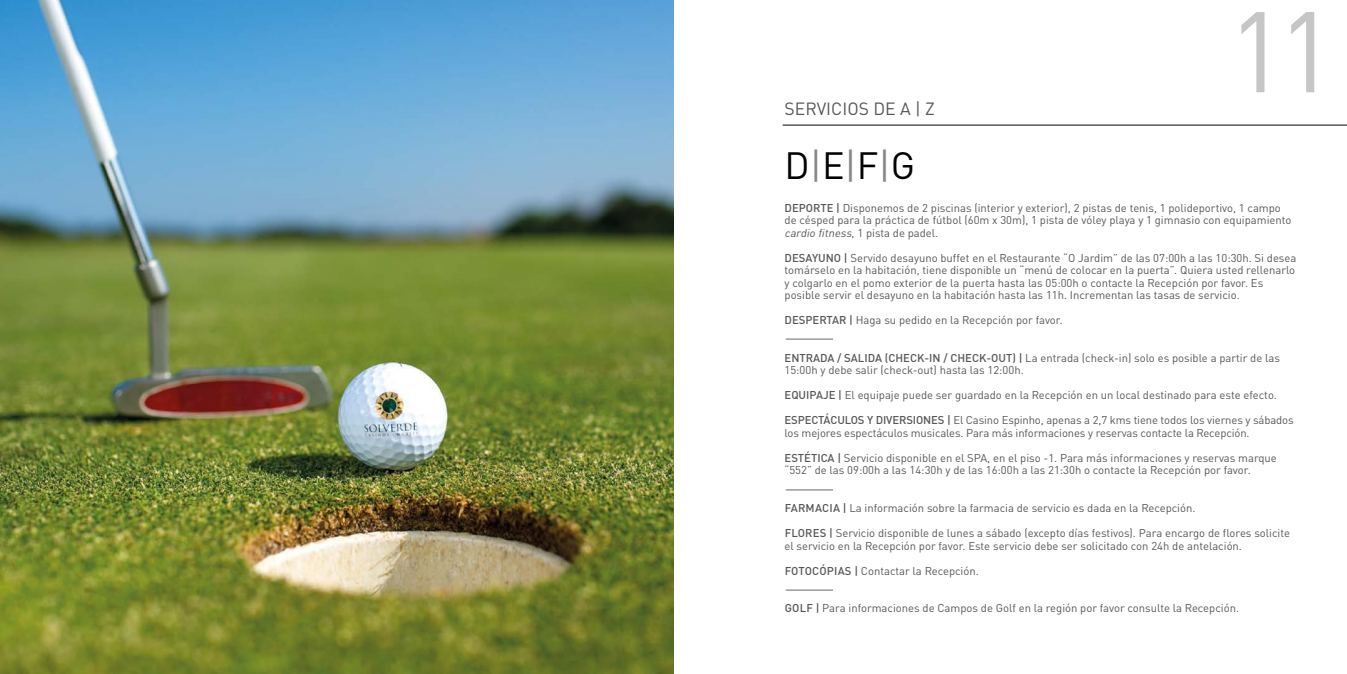
<style>
.page{position:relative;width:1347px;height:674px;background:#fff}
.page>*{position:absolute;margin:0;border:0;box-sizing:border-box;transform-origin:0 0}
.t1{font:112.5px "DIN Pro";color:#c6c6c6}
.t2{font:37.5px "DIN Pro";color:#000}
.t3{font:17.5px "DIN Pro";color:#575756}
.t4{font:11.25px/12.5px "DIN Pro";color:#575756}
.s1{color:#878787}
.s2{font-weight:500}
.s3{font-style:italic}
</style>
<div class="page">
<hr style="left:782px;top:125px;width:564px;height:1px;background:#000">
<hr style="left:785px;top:338px;width:48px;height:1px;background:#878787">
<hr style="left:785px;top:589px;width:48px;height:1px;background:#878787">
<hr style="left:785px;top:489px;width:48px;height:1px;background:#878787">
<img style="left:0;top:0;width:673px;height:673px">
<h3 class="t3" style="left:784px;top:95px;width:152px">SERVICIOS DE A | Z</h3>
<h2 class="t2" style="left:784px;top:136px;width:132px">D<span class="s1">|</span>E<span class="s1">|</span>F<span class="s1">|</span>G</h2>
<h1 class="t1" style="left:1227px;top:-37px;width:110px">11</h1>
<p class="t4" style="left:784px;top:200px;width:508px"><span class="s2">DEPORTE |</span> Disponemos de 2 piscinas (interior y exterior), 2 pistas de tenis, 1 polideportivo, 1 campo de césped para la práctica de fútbol (60m x 30m), 1 pista de vóley playa y 1 gimnasio con equipamiento <span class="s3">cardio fitness</span>, 1 p i sta d e p a d e l .</p>
<p class="t4" style="left:784px;top:250px;width:513px"><span class="s2">DESAYUNO |</span> Servido desayuno buffet en el Restaurante “O Jardim” de las 07:00h a las 10:30h. Si desea tomárselo en la habitación, tiene disponible un “menú de colocar en la puerta”. Quiera usted rellenarlo y colgarlo en el pomo exterior de la puerta hasta las 05:00h o contacte la Recepción por favor. Es posible servir el desayuno en la habitación hasta las 11h. Incrementan las tasas de servicio.</p>
<p class="t4" style="left:784px;top:313px;width:280px"><span class="s2">DESPERTAR |</span> Haga su pedido en la Recepción por favor.</p>
<p class="t4" style="left:784px;top:350px;width:497px"><span class="s2">ENTRADA / SALIDA (CHECK-IN / CHECK-OUT) |</span> La entrada (check-in) solo es posible a partir de las<br>15:00h y debe salir (check-out) hasta las 12:00h.</p>
<p class="t4" style="left:784px;top:388px;width:494px"><span class="s2">EQUIPAJE |</span> El equipaje puede ser guardado en la Recepción en un local destinado para este efecto.</p>
<p class="t4" style="left:784px;top:413px;width:510px"><span class="s2">ESPECTÁCULOS Y DIVERSIONES |</span> El Casino Espinho, apenas a 2,7 kms tiene todos los viernes y sábados los mejores espectáculos musicales. Para más informaciones y reservas contacte la Recepción.</p>
<p class="t4" style="left:784px;top:450px;width:494px"><span class="s2">ESTÉTICA |</span> Servicio disponible en el SPA, en el piso -1. Para más informaciones y reservas marque “552” de las 09:00h a las 14:30h y de las 16:00h a las 21:30h o contacte la Recepción por favor.</p>
<p class="t4" style="left:784px;top:500px;width:412px"><span class="s2">FARMACIA |</span> La información sobre la farmacia de servicio es dada en la Recepción.</p>
<p class="t4" style="left:784px;top:525px;width:507px"><span class="s2">FLORES |</span> Servicio disponible de lunes a sábado (excepto días festivos). Para encargo de flores solicite el servicio en la Recepción por favor. Este servicio debe ser solicitado con 24h de antelación.</p>
<p class="t4" style="left:784px;top:562px;width:196px"><span class="s2">FOTOCÓPIAS |</span> Contactar la Recepción.</p>
<p class="t4" style="left:784px;top:600px;width:456px"><span class="s2">GOLF |</span> Para informaciones de Campos de Golf en la región por favor consulte la Recepción.</p>
</div>
